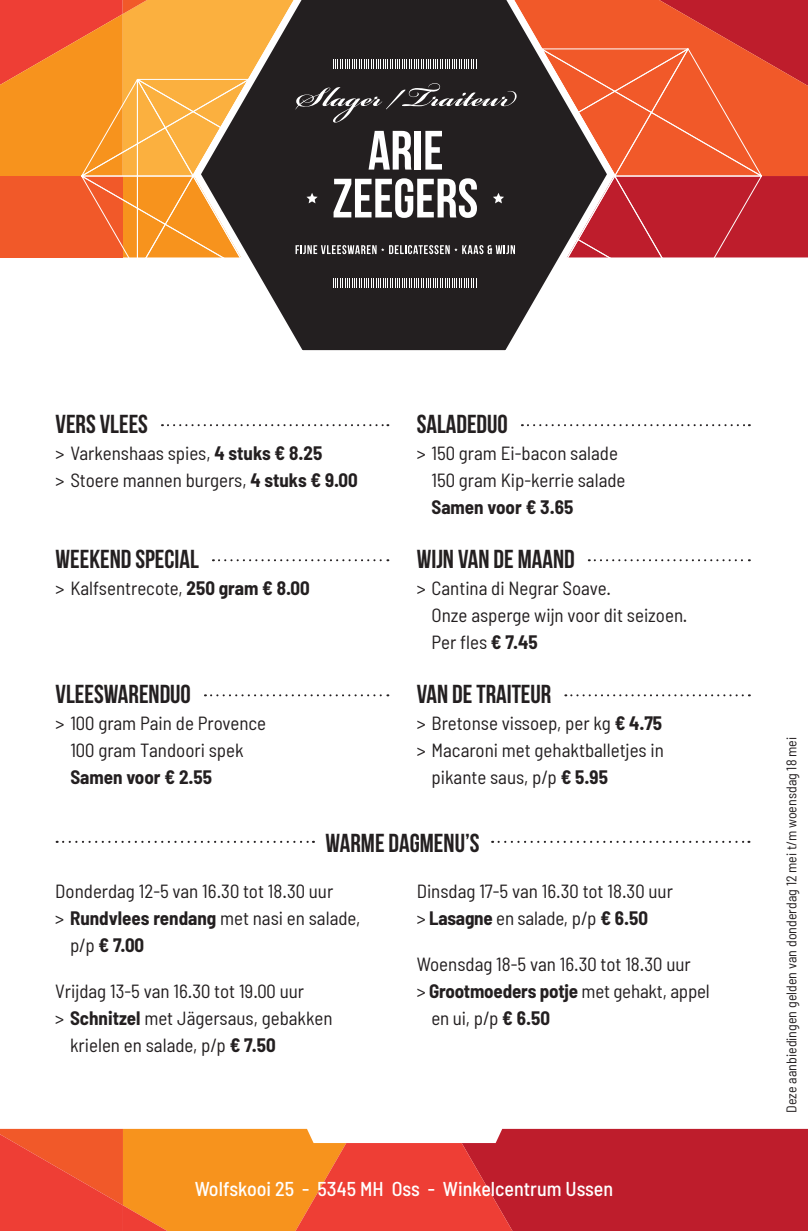
<style>
.page{position:relative;width:808px;height:1231px;background:#fff}
.page>*{position:absolute;margin:0;border:0;box-sizing:border-box;transform-origin:0 0}
.t1{font:700 26px "Bebas Neue";color:#231f20}
.t2{font:500 semi-condensed 20px "Barlow";color:#fff}
.t3{font:semi-condensed 19px/27px "Barlow";color:#231f20}
.t4{font:700 semi-condensed 19px "Barlow";letter-spacing:-.01em;color:#231f20}
.t5{font:semi-condensed 14px "Barlow";color:#231f20}
.s1{font-weight:700}
.s2{font-weight:400}
</style>
<div class="page">
<svg style="left:0;top:1128px;width:808px;height:102px;background:#de4e33"></svg>
<svg style="left:162px;top:424px;width:226px;height:2px"></svg>
<svg style="left:213px;top:559px;width:175px;height:2px"></svg>
<svg style="left:205px;top:694px;width:183px;height:2px"></svg>
<svg style="left:276px;top:305px;width:256px;height:46px;background:#3d3a3b"></svg>
<svg style="left:0;top:0;width:808px;height:305px;background:#a46449"></svg>
<svg style="left:522px;top:424px;width:228px;height:2px"></svg>
<svg style="left:589px;top:559px;width:161px;height:2px"></svg>
<svg style="left:565px;top:694px;width:185px;height:2px"></svg>
<svg style="left:57px;top:840px;width:257px;height:2px"></svg>
<svg style="left:492px;top:840px;width:257px;height:2px"></svg>
<h1 class="t1" style="left:56px;top:410px;width:94px">VERS VLEES</h1>
<p class="t3" style="left:56px;top:439px;width:304px">&gt; Varkenshaas spies, <span class="s1">4 stuks € 8.25<br></span>&gt; Stoere mannen burgers, <span class="s1">4 stuks € 9.00</span></p>
<h1 class="t1" style="left:56px;top:545px;width:145px">WEEKEND SPECIAL</h1>
<p class="t3" style="left:56px;top:574px;width:256px">&gt; Kalfsentrecote, <span class="s1">250 gram € 8.00</span></p>
<h1 class="t1" style="left:56px;top:680px;width:137px">VLEESWARENDUO</h1>
<p class="t3" style="left:56px;top:709px;width:212px;text-align:center">&gt; 100 gram Pain de Provence<br>100 gram Tandoori spek</p>
<p class="t4" style="left:70px;top:765px;width:143px">Samen voor € 2.55</p>
<h1 class="t1" style="left:417px;top:410px;width:93px">SALADEDUO</h1>
<p class="t3" style="left:431px;top:439px;width:195px;text-indent:-15px">&gt; 150 gram Ei-bacon salade<br>150 gram Kip-kerrie salade</p>
<p class="t4" style="left:431px;top:495px;width:143px">Samen voor € 3.65</p>
<h1 class="t1" style="left:417px;top:545px;width:160px">WIJN VAN DE MAAND</h1>
<p class="t3" style="left:431px;top:574px;width:257px;text-indent:-15px">&gt; Cantina di Negrar Soave.<br>Onze asperge wijn voor dit seizoen.<br>Per fles <span class="s1">€ 7.45</span></p>
<h1 class="t1" style="left:417px;top:680px;width:136px">VAN DE TRAITEUR</h1>
<p class="t3" style="left:417px;top:709px;width:247px">&gt; Bretonse vissoep, per kg <span class="s1">€ 4.75</span></p>
<p class="t3" style="left:417px;top:736px;width:249px">&gt; Macaroni met gehaktballetjes in</p>
<p class="t3" style="left:431px;top:763px;width:178px">pikante saus, p/p <span class="s1">€ 5.95</span></p>
<h1 class="t1" style="left:326px;top:828px;width:155px">WARME DAGMENU’S</h1>
<p class="t3" style="left:417px;top:877px;width:258px">Dinsdag 17-5 van 16.30 tot 18.30 uur &gt; <span class="s1">Lasagne</span> en salade, p/p <span class="s1">€ 6.50</span></p>
<p class="t3" style="left:417px;top:950px;width:276px">Woensdag 18-5 van 16.30 tot 18.30 uur</p>
<p class="t4" style="left:417px;top:979px;width:294px"><span class="s2">&gt;</span> Grootmoeders potje <span class="s2">met gehakt, appel</span></p>
<p class="t3" style="left:431px;top:1004px;width:120px">en ui, p/p <span class="s1">€ 6.50</span></p>
<p class="t3" style="left:55px;top:877px;width:280px">Donderdag 12-5 van 16.30 tot 18.30 uur</p>
<p class="t3" style="left:55px;top:904px;width:307px">&gt; <span class="s1">Rundvlees rendang</span> met nasi en salade,</p>
<p class="t4" style="left:70px;top:933px;width:76px"><span class="s2">p/p</span> € 7.00</p>
<p class="t3" style="left:55px;top:977px;width:250px">Vrijdag 13-5 van 16.30 tot 19.00 uur</p>
<p class="t3" style="left:55px;top:1004px;width:279px">&gt; <span class="s1">Schnitzel</span> met Jägersaus, gebakken</p>
<p class="t3" style="left:70px;top:1031px;width:207px">krielen en salade, p/p <span class="s1">€ 7.50</span></p>
<p class="t2" style="left:195px;top:1176px;width:420px">Wolfskooi 25 - 5345 MH Oss - Winkelcentrum Ussen</p>
<p class="t5" style="left:783px;top:1112px;width:377px;rotate:-90deg">Deze aanbiedingen gelden van donderdag 12 mei t/m woensdag 18 mei</p>
</div>
